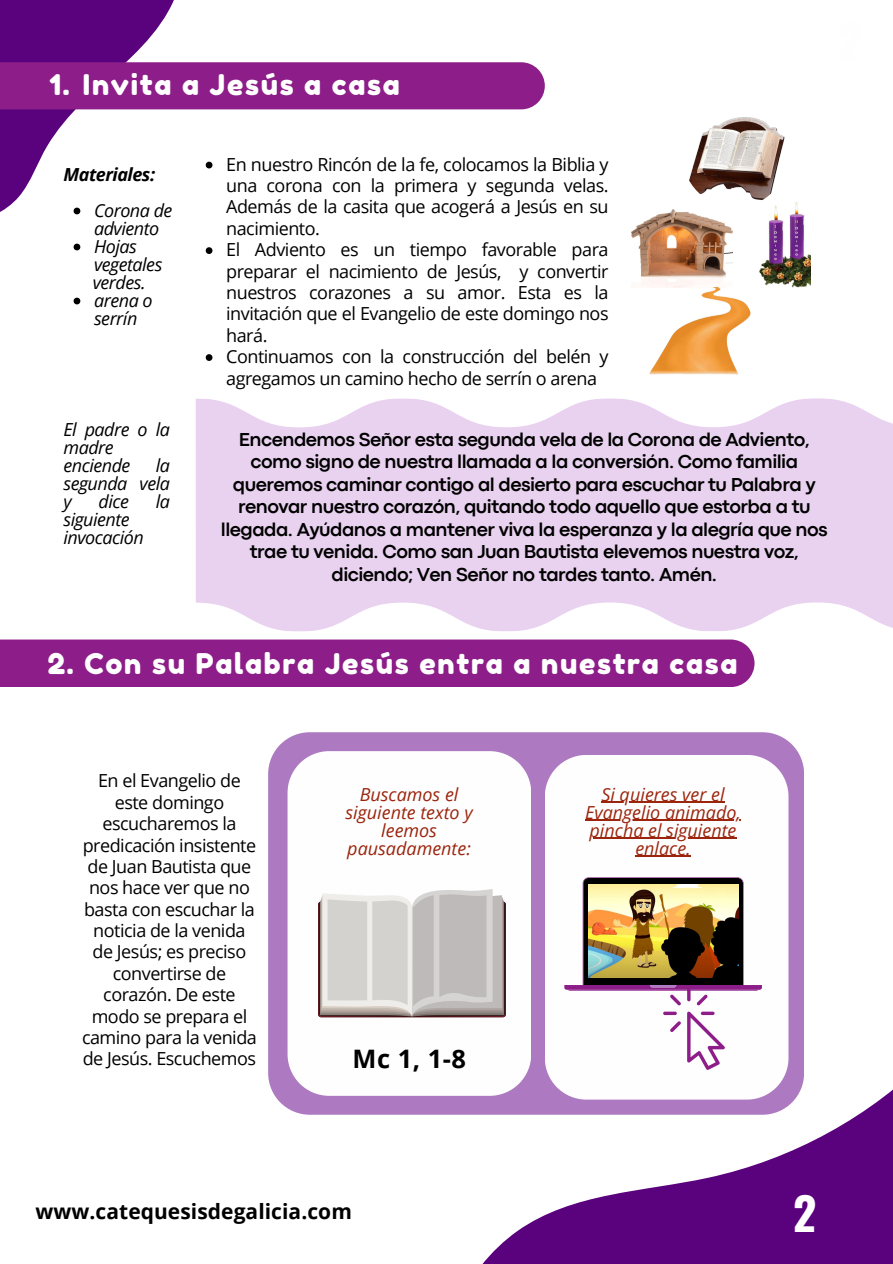
<style>
.page{position:relative;width:893px;height:1264px;background:#fff}
.page>*{position:absolute;margin:0;border:0;box-sizing:border-box;transform-origin:0 0}
.t1{font:700 45.3px "Oswald";color:#fff}
.t2{font:28.5px "Fredoka One";letter-spacing:.06em;color:#fff}
.t3{font:700 25.5px "Open Sans";color:#000}
.t4{font:700 21px "Open Sans";letter-spacing:.005em;color:#010101}
.t5{font:700 19.5px/22.5px "Codec Pro";letter-spacing:-.025em;color:#010101;text-align:center}
.t6{font:18px/21.3px "Open Sans";letter-spacing:-.025em;color:#000;text-align:justify}
.t7{font:italic 18px/18px "Open Sans";letter-spacing:-.025em;color:#000}
.t8{font:italic 18px/18px "Open Sans";color:#9b250d;text-align:center}
.t9{font:italic 700 18px "Open Sans";letter-spacing:-.025em;color:#000}
</style>
<div class="page">
<svg style="left:0;top:0;width:215px;height:252px"></svg>
<div style="left:0;top:62px;width:544px;height:47px;background:#8d1e89"></div>
<div style="left:0;top:639px;width:754px;height:48px;background:#8d1e89"></div>
<svg style="left:355px;top:1090px;width:537px;height:173px"></svg>
<svg style="left:268px;top:732px;width:536px;height:382px;background:#b181c5"></svg>
<svg style="left:287px;top:751px;width:244px;height:344px"></svg>
<svg style="left:544px;top:755px;width:244px;height:344px"></svg>
<svg style="left:687px;top:1011px;width:38px;height:58px"></svg>
<svg style="left:663px;top:1011px;width:13px;height:4px"></svg>
<svg style="left:700px;top:1011px;width:14px;height:4px"></svg>
<svg style="left:670px;top:1021px;width:11px;height:11px"></svg>
<svg style="left:318px;top:887px;width:188px;height:130px;background:#c9c5c3"></svg>
<img style="left:632px;top:209px;width:100px;height:79px">
<img style="left:682px;top:101px;width:106px;height:106px;border-radius:50%">
<svg style="left:564px;top:877px;width:197px;height:128px"></svg>
<img style="left:588px;top:884px;width:150px;height:93px">
<img style="left:744px;top:202px;width:66px;height:85px">
<svg style="left:195px;top:398px;width:697px;height:233px;background:#ebd7f0"></svg>
<img style="left:649px;top:288px;width:102px;height:87px">
<svg style="left:206px;top:162px;width:6px;height:6px"></svg>
<svg style="left:206px;top:247px;width:6px;height:7px"></svg>
<svg style="left:206px;top:354px;width:6px;height:7px"></svg>
<svg style="left:74px;top:208px;width:6px;height:6px"></svg>
<svg style="left:74px;top:244px;width:6px;height:6px"></svg>
<svg style="left:74px;top:298px;width:6px;height:6px"></svg>
<hr style="left:601px;top:801px;width:123px;height:1px;background:#9b250d">
<hr style="left:585px;top:819px;width:156px;height:1px;background:#9b250d">
<hr style="left:589px;top:837px;width:147px;height:1px;background:#9b250d">
<hr style="left:635px;top:855px;width:55px;height:1px;background:#9b250d">
<p class="t2" style="left:49px;top:67px;width:352px">1. Invita a Jesús a casa</p>
<p class="t9" style="left:63px;top:161px;width:93px">Materiales:</p>
<p class="t7" style="left:94px;top:201px;width:80px">Corona de adviento</p>
<p class="t7" style="left:94px;top:237px;width:70px">Hojas vegetales</p>
<p class="t7" style="left:93px;top:273px;width:54px">verdes.</p>
<p class="t7" style="left:94px;top:291px;width:60px">arena o serrín</p>
<p class="t7" style="left:63px;top:419px;width:108px">El padre o la madre enciende</p>
<p class="t7" style="left:63px;top:455px;width:108px;text-align:justify;text-indent:92px">la segunda vela y</p>
<p class="t7" style="left:98px;top:491px;width:32px">dice</p>
<p class="t7" style="left:156px;top:491px;width:16px">la</p>
<p class="t7" style="left:63px;top:509px;width:82px">siguiente invocación</p>
<p class="t6" style="left:226px;top:153px;width:384px">En nuestro Rincón de la fe, colocamos la Biblia y una corona con la primera y segunda velas.<br>Además de la casita que acogerá a Jesús en su nacimiento.</p>
<p class="t6" style="left:226px;top:238px;width:384px">El Adviento es un tiempo favorable para preparar el nacimiento de Jesús, y convertir nuestros corazones a su amor. Esta es la invitación que el Evangelio de este domingo nos hará.</p>
<p class="t6" style="left:226px;top:345px;width:384px">Continuamos con la construcción del belén y agregamos un camino hecho de serrín o arena</p>
<p class="t5" style="left:221px;top:429px;width:608px">Encendemos Señor esta segunda vela de la Corona de Adviento, como signo de nuestra llamada a la conversión. Como familia queremos caminar contigo al desierto para escuchar tu Palabra y renovar nuestro corazón, quitando todo aquello que estorba a tu llegada. Ayúdanos a mantener viva la esperanza y la alegría que nos trae tu venida. Como san Juan Bautista elevemos nuestra voz, diciendo; Ven Señor no tardes tanto. Amén.</p>
<p class="t2" style="left:48px;top:646px;width:691px">2. Con su Palabra Jesús entra a nuestra casa</p>
<p class="t6" style="left:82px;top:769px;width:176px;text-align:center">En el Evangelio de este domingo escucharemos la predicación insistente de Juan Bautista que nos hace ver que no basta con escuchar la noticia de la venida de Jesús; es preciso convertirse de corazón. De este modo se prepara el camino para la venida de Jesús. Escuchemos</p>
<p class="t8" style="left:345px;top:784px;width:129px">Buscamos el siguiente texto y leemos pausadamente:</p>
<p class="t3" style="left:352px;top:1040px;width:115px">Mc 1, 1-8</p>
<p class="t8" style="left:585px;top:784px;width:157px">Si quieres ver el<br>Evangelio animado, pincha el siguiente enlace.</p>
<p class="t4" style="left:35px;top:1196px;width:318px">www.catequesisdegalicia.com</p>
<p class="t1" style="left:793px;top:1177px;width:25px">2</p>
</div>
